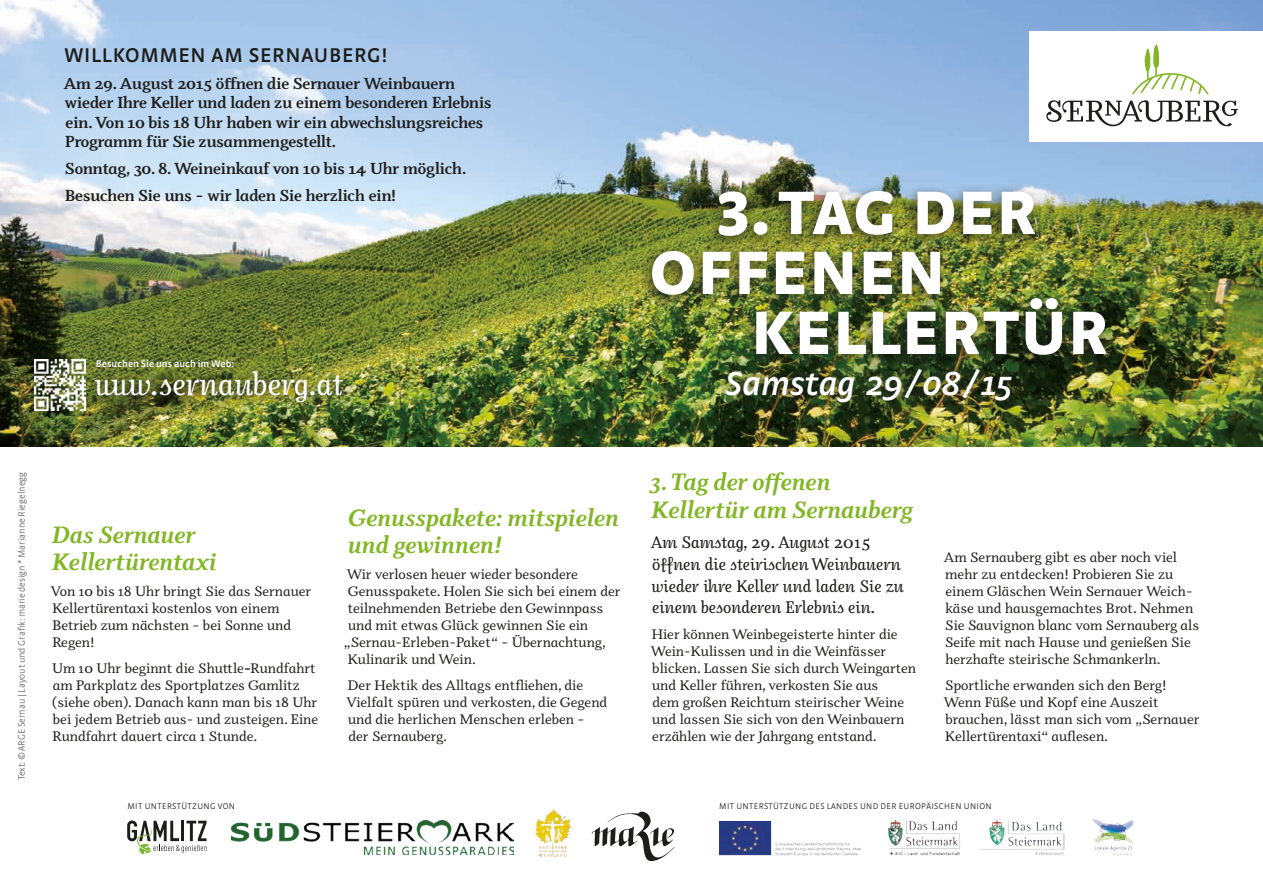
<style>
.page{position:relative;width:1263px;height:893px;background:#fff}
.page>*{position:absolute;margin:0;border:0;box-sizing:border-box;transform-origin:0 0}
.t1{font:900 64.5px/60px "Strada";letter-spacing:.025em;color:#fff}
.t2{font:italic 600 34.95px "Strada";color:#fff}
.t3{font:italic 31.95px "Odile Upright";color:#fff}
.t4{font:italic 700 24px/27.9px "Odile";color:#82b624}
.t5{font:600 21px "Strada";letter-spacing:.03em;color:#1d1d1b}
.t6{font:italic 16.95px/21.6px "Odile Upright";color:#1d1d1b}
.t7{font:700 16.2px/19.5px "Odile";color:#1d1d1b}
.t8{font:13.95px/17px "Odile";color:#1d1d1b}
.t9{font:600 10.2px "Strada";color:#fff}
.t10{font:300 9.75px "Strada";color:#646463}
.t11{font:300 8.7px "Strada";letter-spacing:.04em;color:#1d1d1b}
.s1{color:#fff}
</style>
<div class="page">
<img style="left:0;top:0;width:1263px;height:446px">
<div style="left:1029px;top:31px;width:234px;height:110px;background:#fff"></div>
<div style="left:86px;top:361px;width:272px;height:57px;background:#1d1d1b;opacity:.75"></div>
<img style="left:34px;top:360px;width:51px;height:51px">
<svg style="left:1132px;top:44px;width:77px;height:50px"></svg>
<svg style="left:1046px;top:100px;width:192px;height:27px"></svg>
<div style="left:636px;top:183px;width:479px;height:188px;background:#1d1d1b;opacity:.75"></div>
<div style="left:712px;top:356px;width:313px;height:60px;background:#1d1d1b;opacity:.9"></div>
<img style="left:888px;top:820px;width:72px;height:36px">
<img style="left:979px;top:820px;width:86px;height:35px">
<img style="left:1093px;top:819px;width:41px;height:37px">
<img style="left:719px;top:821px;width:141px;height:35px">
<img style="left:231px;top:820px;width:282px;height:34px">
<svg style="left:127px;top:820px;width:80px;height:34px"></svg>
<img style="left:535px;top:808px;width:37px;height:48px">
<svg style="left:592px;top:812px;width:83px;height:49px"></svg>
<h3 class="t5" style="left:64px;top:42px;width:325px">Willkommen am Sernauberg!</h3>
<p class="t7" style="left:64px;top:72px;width:429px">Am 29. August 2015 öffnen die Sernauer Weinbauern wieder Ihre Keller und laden zu einem besonderen Erlebnis ein. Von 10 bis 18 Uhr haben wir ein abwechslungsreiches Programm für Sie zusammengestellt.</p>
<p class="t7" style="left:65px;top:154px;width:403px;line-height:27px">Sonntag, 30. 8. Weineinkauf von 10 bis 14 Uhr möglich.<br>Besuchen Sie uns – wir laden Sie herzlich ein!</p>
<p class="t9" style="left:96px;top:358px;width:140px">Besuchen Sie uns auch im Web:</p>
<h3 class="t3" style="left:94px;top:363px;width:250px">www.sernauberg.at</h3>
<h1 class="t1" style="left:650px;top:180px;width:389px;text-indent:67px">3. TAG DER<br>OFFENEN</h1>
<h1 class="t1" style="left:751px;top:300px;width:359px">KELLERTÜR</h1>
<h2 class="t2" style="left:725px;top:362px;width:289px">Samstag 29/08/ 15</h2>
<p class="t10" style="left:16px;top:780px;width:310px;rotate:-90deg">TEXT: © ARGE SERNAU | LAYOUT UND GRAFIK: MARIE DESIGN * MARIANNE RIEGELNEGG</p>
<h3 class="t4" style="left:52px;top:519px;width:166px">Das Sernauer<br>Kellertürentaxi</h3>
<p class="t8" style="left:51px;top:582px;width:262px">Von 10 bis 18 Uhr bringt Sie das Sernauer<br>Kellertürentaxi kostenlos von einem<br>Betrieb zum nächsten – bei Sonne und<br>Regen!</p>
<p class="t8" style="left:52px;top:659px;width:268px">Um 10 Uhr beginnt die Shuttle<span class="s1">-</span>Rundfahrt am Parkplatz des Sportplatzes Gamlitz (siehe oben). Danach kann man bis 18 Uhr bei jedem Betrieb aus- und zusteigen. Eine Rundfahrt dauert circa 1 Stunde.</p>
<h3 class="t4" style="left:348px;top:502px;width:272px">Genusspakete: mitspielen und gewinnen!</h3>
<p class="t8" style="left:344px;top:565px;width:278px">Wir verlosen heuer wieder besondere Genusspakete. Holen Sie sich bei einem der teilnehmenden Betriebe den Gewinnpass und mit etwas Glück gewinnen Sie ein „Sernau-Erleben-Paket“ – Übernachtung, Kulinarik und Wein.</p>
<p class="t8" style="left:346px;top:676px;width:262px">Der Hektik des Alltags entfliehen, die Vielfalt spüren und verkosten, die Gegend und die herlichen Menschen erleben –<br>der Sernauberg.</p>
<h3 class="t4" style="left:650px;top:467px;width:264px">3. Tag der offenen<br>Kellertür am Sernauberg</h3>
<p class="t6" style="left:651px;top:531px;width:254px">Am Samstag, 29. August 2015 öffnen die steirischen Weinbauern wieder ihre Keller und laden Sie zu einem besonderen Erlebnis ein.</p>
<p class="t8" style="left:651px;top:625px;width:267px">Hier können Weinbegeisterte hinter die Wein-Kulissen und in die Weinfässer blicken. Lassen Sie sich durch Weingarten und Keller führen, verkosten Sie aus<br>dem großen Reichtum steirischer Weine und lassen Sie sich von den Weinbauern erzählen wie der Jahrgang entstand.</p>
<p class="t8" style="left:944px;top:548px;width:257px">Am Sernauberg gibt es aber noch viel mehr zu entdecken! Probieren Sie zu einem Gläschen Wein Sernauer Weich&shy;käse und hausgemachtes Brot. Nehmen Sie Sauvignon blanc vom Sernauberg als Seife mit nach Hause und genießen Sie herzhafte steirische Schmankerln.</p>
<p class="t8" style="left:944px;top:676px;width:257px">Sportliche erwanden sich den Berg!<br>Wenn Füße und Kopf eine Auszeit brauchen, lässt man sich vom „Sernauer Kellertürentaxi“ auflesen.</p>
<p class="t11" style="left:127px;top:802px;width:36px">MIT UNTERST</p>
<p class="t11" style="left:181px;top:802px;width:48px">ÜTZU NG VON</p>
<p class="t11" style="left:719px;top:802px;width:36px">MIT UNTERST</p>
<p class="t11" style="left:773px;top:802px;width:132px">ÜTZU NG DES LANDES U ND DER EUR</p>
<p class="t11" style="left:915px;top:802px;width:76px">OPÄISCHEN UNION</p>
</div>
